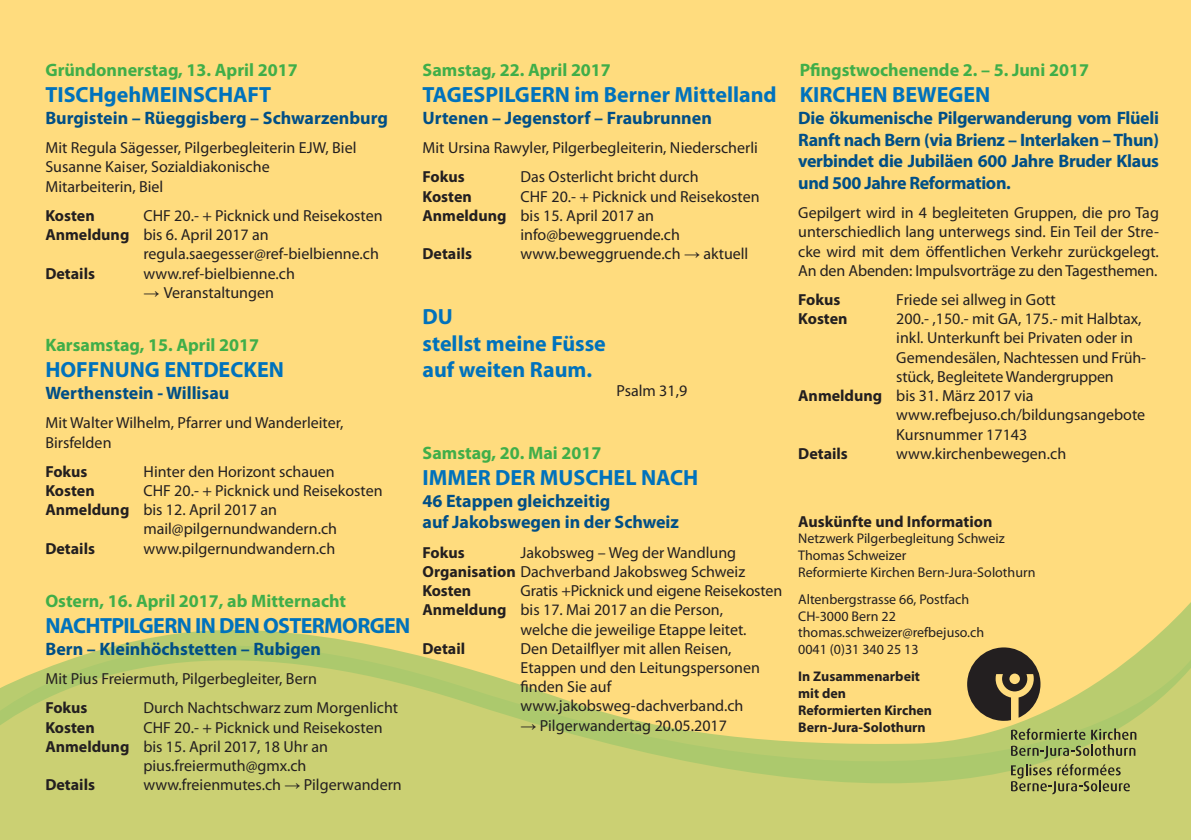
<style>
.page{position:relative;width:1191px;height:840px;background:#fff}
.page>*{position:absolute;margin:0;border:0;box-sizing:border-box;transform-origin:0 0}
.t1{font:700 22px/26.4px "Myriad Pro";color:#0072bc}
.t2{font:700 22px "Myriad Pro";letter-spacing:-.03em;color:#0072bc}
.t3{font:700 18px/21.6px "Myriad Pro";color:#004f87}
.t4{font:700 18px "Myriad Pro";color:#40ae49}
.t5{font:16px/19.2px "Myriad Pro";color:#231f20}
.t6{font:700 16px "Myriad Pro";color:#231f20}
.t7{font:14px/16.8px "Myriad Pro";color:#231f20}
.t8{font:700 14px/16.8px "Myriad Pro";color:#231f20}
.s1{font-weight:700}
.s2{font-family:"Arial"}
</style>
<div class="page">
<div style="left:0;top:0;width:1191px;height:839px;background:#ffdc7e"></div>
<div style="left:0;top:784px;width:1191px;height:55px;background:#cbd073"></div>
<svg style="left:0;top:602px;width:1191px;height:182px"></svg>
<svg style="left:967px;top:647px;width:73px;height:73px"></svg>
<svg style="left:1011px;top:727px;width:125px;height:66px;background:#9fa85f"></svg>
<p class="t4" style="left:45px;top:58px;width:254px">Gründonnerstag, 13. April 2017</p>
<h1 class="t1" style="left:45px;top:81px;width:227px">TISCHgehMEINSCHAFT</h1>
<p class="t3" style="left:45px;top:106px;width:344px">Burgistein – Rüeggisberg – Schwarzenburg</p>
<p class="t5" style="left:45px;top:138px;width:313px">Mit Regula Sägesser, Pilgerbegleiterin EJW, Biel<br>Susanne Kaiser, Sozialdiakonische<br>Mitarbeiterin, Biel</p>
<p class="t6" style="left:45px;top:205px;width:51px">Kosten</p>
<p class="t5" style="left:143px;top:205px;width:241px">CHF 20.- + Picknick und Reisekosten</p>
<p class="t5" style="left:45px;top:225px;width:225px"><span class="s1">Anmeldung</span> bis 6. April 2017 an</p>
<p class="t5" style="left:143px;top:244px;width:237px">regula.saegesser@ref-bielbienne.ch</p>
<p class="t6" style="left:45px;top:262px;width:51px">Details</p>
<p class="t5" style="left:143px;top:263px;width:153px">www.ref-bielbienne.ch</p>
<p class="t5" style="left:143px;top:282px;width:132px"><span class="s2">→</span> Veranstaltungen</p>
<p class="t4" style="left:45px;top:333px;width:215px">Karsamstag, 15. April 2017</p>
<h1 class="t1" style="left:45px;top:356px;width:240px">HOFFNUNG ENTDECKEN</h1>
<p class="t3" style="left:45px;top:381px;width:185px">Werthenstein - Willisau</p>
<p class="t5" style="left:45px;top:413px;width:300px">Mit Walter Wilhelm, Pfarrer und Wanderleiter,<br>Birsfelden</p>
<p class="t6" style="left:45px;top:460px;width:44px">Fokus</p>
<p class="t5" style="left:143px;top:461px;width:193px">Hinter den Horizont schauen</p>
<p class="t6" style="left:45px;top:480px;width:51px">Kosten</p>
<p class="t5" style="left:143px;top:480px;width:241px">CHF 20.- + Picknick und Reisekosten</p>
<p class="t5" style="left:45px;top:499px;width:233px"><span class="s1">Anmeldung</span> bis 12. April 2017 an</p>
<p class="t5" style="left:143px;top:519px;width:195px">mail@pilgernundwandern.ch</p>
<p class="t6" style="left:45px;top:537px;width:51px">Details</p>
<p class="t5" style="left:143px;top:538px;width:193px">www.pilgernundwandern.ch</p>
<p class="t4" style="left:45px;top:588px;width:302px">Ostern, 16. April 2017, ab Mitternacht</p>
<h1 class="t2" style="left:45px;top:611px;width:366px">NACHTPILGERN IN DEN OSTERMORGEN</h1>
<p class="t3" style="left:45px;top:637px;width:277px">Bern – Kleinhöchstetten – Rubigen</p>
<p class="t5" style="left:45px;top:668px;width:273px">Mit Pius Freiermuth, Pilgerbegleiter, Bern</p>
<p class="t6" style="left:45px;top:697px;width:44px">Fokus</p>
<p class="t5" style="left:143px;top:697px;width:256px">Durch Nachtschwarz zum Morgenlicht</p>
<p class="t6" style="left:45px;top:716px;width:51px">Kosten</p>
<p class="t5" style="left:143px;top:717px;width:241px">CHF 20.- + Picknick und Reisekosten</p>
<p class="t5" style="left:45px;top:736px;width:284px"><span class="s1">Anmeldung</span> bis 15. April 2017, 18 Uhr an</p>
<p class="t5" style="left:143px;top:755px;width:165px">pius.freiermuth@gmx.ch</p>
<p class="t6" style="left:45px;top:774px;width:51px">Details</p>
<p class="t5" style="left:143px;top:774px;width:260px">www.freienmutes.ch <span class="s2">→</span> Pilgerwandern</p>
<p class="t4" style="left:422px;top:58px;width:190px">Samstag, 22. April 2017</p>
<h1 class="t1" style="left:422px;top:81px;width:356px">TAGESPILGERN im Berner Mittelland</h1>
<p class="t3" style="left:422px;top:106px;width:291px">Urtenen – Jegenstorf – Fraubrunnen</p>
<p class="t5" style="left:422px;top:138px;width:337px">Mit Ursina Rawyler, Pilgerbegleiterin, Niederscherli</p>
<p class="t6" style="left:422px;top:166px;width:44px">Fokus</p>
<p class="t5" style="left:520px;top:167px;width:179px">Das Osterlicht bricht durch</p>
<p class="t6" style="left:422px;top:186px;width:51px">Kosten</p>
<p class="t5" style="left:520px;top:186px;width:241px">CHF 20.- + Picknick und Reisekosten</p>
<p class="t5" style="left:422px;top:205px;width:233px"><span class="s1">Anmeldung</span> bis 15. April 2017 an</p>
<p class="t5" style="left:520px;top:225px;width:161px">info@beweggruende.ch</p>
<p class="t6" style="left:422px;top:243px;width:51px">Details</p>
<p class="t5" style="left:520px;top:244px;width:229px">www.beweggruende.ch <span class="s2">→</span> aktuell</p>
<h1 class="t1" style="left:422px;top:303px;width:185px">DU<br>stellst meine Füsse auf weiten Raum.</h1>
<p class="t5" style="left:616px;top:381px;width:72px">Psalm 31,9</p>
<p class="t4" style="left:422px;top:440px;width:180px">Samstag, 20. Mai 2017</p>
<h1 class="t1" style="left:422px;top:463px;width:277px">IMMER DER MUSCHEL NACH</h1>
<p class="t3" style="left:422px;top:489px;width:258px">46 Etappen gleichzeitig<br>auf Jakobswegen in der Schweiz</p>
<p class="t6" style="left:422px;top:541px;width:44px">Fokus</p>
<p class="t5" style="left:422px;top:542px;width:324px;text-indent:98px">Jakobsweg – Weg der Wandlung<br><span class="s1">Organisation</span> Dachverband Jakobsweg Schweiz<br><span class="s1">Kosten</span></p>
<p class="t5" style="left:520px;top:580px;width:263px">Gratis +Picknick und eigene Reisekosten</p>
<p class="t5" style="left:422px;top:599px;width:302px"><span class="s1">Anmeldung</span> bis 17. Mai 2017 an die Person,</p>
<p class="t5" style="left:520px;top:619px;width:227px">welche die jeweilige Etappe leitet.</p>
<p class="t6" style="left:422px;top:637px;width:44px">Detail</p>
<p class="t5" style="left:520px;top:638px;width:241px">Den Detailflyer mit allen Reisen,<br>Etappen und den Leitungspersonen finden Sie auf www.jakobsweg-dachverband.ch</p>
<p class="t5" style="left:520px;top:715px;width:208px"><span class="s2">→</span> Pilgerwandertag 20.05.2017</p>
<p class="t4" style="left:799px;top:58px;width:291px">Pfingstwochenende 2. – 5. Juni 2017</p>
<h1 class="t1" style="left:799px;top:81px;width:192px">KIRCHEN BEWEGEN</h1>
<p class="t3" style="left:798px;top:106px;width:362px;text-align:justify">Die ökumenische Pilgerwanderung vom Flüeli Ranft nach Bern (via Brienz – Interlaken – Thun) verbindet die Jubiläen 600 Jahre Bruder Klaus und 500 Jahre Reformation.</p>
<p class="t5" style="left:798px;top:203px;width:362px;text-align:justify">Gepilgert wird in 4 begleiteten Gruppen, die pro Tag unterschiedlich lang unterwegs sind. Ein Teil der Stre&shy;cke wird mit dem öffentlichen Verkehr zurückgelegt.<br>An den Abenden: Impulsvorträge zu den Tagesthemen.</p>
<p class="t6" style="left:798px;top:289px;width:44px">Fokus</p>
<p class="t5" style="left:896px;top:289px;width:161px">Friede sei allweg in Gott</p>
<p class="t6" style="left:798px;top:308px;width:51px">Kosten</p>
<p class="t5" style="left:896px;top:309px;width:247px">200.- ,150.- mit GA, 175.- mit Halbtax,</p>
<p class="t5" style="left:896px;top:328px;width:238px">inkl. Unterkunft bei Privaten oder in</p>
<p class="t5" style="left:896px;top:347px;width:251px">Gemendesälen, Nachtessen und Früh-</p>
<p class="t5" style="left:896px;top:366px;width:219px">stück, Begleitete Wandergruppen</p>
<p class="t5" style="left:798px;top:385px;width:237px"><span class="s1">Anmeldung</span> bis 31. März 2017 via</p>
<p class="t5" style="left:896px;top:405px;width:250px">www.refbejuso.ch/bildungsangebote</p>
<p class="t5" style="left:896px;top:424px;width:133px">Kursnummer 17143</p>
<p class="t6" style="left:798px;top:442px;width:51px">Details</p>
<p class="t5" style="left:896px;top:443px;width:171px">www.kirchenbewegen.ch</p>
<p class="t6" style="left:798px;top:510px;width:196px">Auskünfte und Information</p>
<p class="t7" style="left:798px;top:529px;width:239px">Netzwerk Pilgerbegleitung Schweiz<br>Thomas Schweizer<br>Reformierte Kirchen Bern-Jura-Solothurn</p>
<p class="t7" style="left:798px;top:590px;width:187px">Altenbergstrasse 66, Postfach<br>CH-3000 Bern 22 thomas.schweizer@refbejuso.ch<br>0041 (0)31 340 25 13</p>
<p class="t8" style="left:798px;top:667px;width:135px">In Zusammenarbeit mit den<br>Reformierten Kirchen<br>Bern-Jura-Solothurn</p>
</div>
